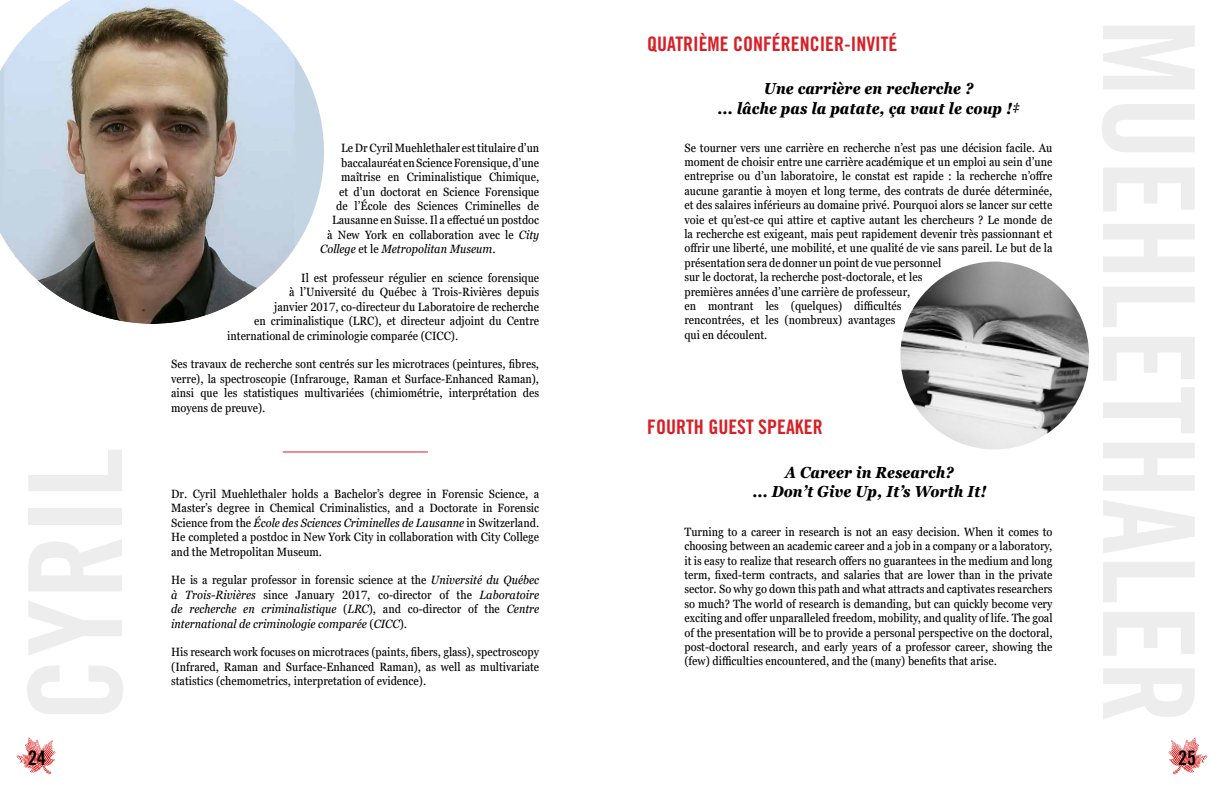
<style>
.page{position:relative;width:1224px;height:792px;background:#fff}
.page>*{position:absolute;margin:0;border:0;box-sizing:border-box;transform-origin:0 0}
.t1{font:20px "Trade Gothic Bold Cond Twenty";color:#d81f26}
.t2{font:20px "Trade Gothic Bold Cond Twenty";color:#000}
.t3{font:italic 700 condensed 16px/19.2px "Georgia Pro";color:#000;text-align:center}
.t4{font:condensed 12px/14.4px "Georgia Pro";color:#000;text-align:justify}
.t5{font:italic condensed 12px/14.4px "Georgia Pro";color:#000;text-align:justify}
.s1{font-style:italic}
.s2{font-style:normal}
</style>
<div class="page">
<svg style="left:1169px;top:738px;width:38px;height:36px"></svg>
<svg style="left:17px;top:738px;width:38px;height:36px"></svg>
<img style="left:0;top:0;width:324px;height:324px">
<hr style="left:283px;top:451px;width:145px;height:1px;background:#d81f26">
<img style="left:900px;top:262px;width:189px;height:187px">
<p class="t4" style="left:341px;top:142px;width:200px">Le Dr Cyril Muehlethaler est titulaire d’un</p>
<p class="t4" style="left:341px;top:156px;width:200px">baccalauréat en Science Forensique, d’une</p>
<p class="t4" style="left:341px;top:170px;width:200px">maîtrise en Criminalistique Chimique,</p>
<p class="t4" style="left:339px;top:185px;width:201px">et d’un doctorat en Science Forensique</p>
<p class="t4" style="left:336px;top:199px;width:205px">de l’École des Sciences Criminelles de</p>
<p class="t4" style="left:332px;top:214px;width:209px">Lausanne en Suisse. Il a effectué un postdoc</p>
<p class="t4" style="left:327px;top:228px;width:214px">à New York en collaboration avec le <span class="s1">City</span></p>
<p class="t5" style="left:320px;top:242px;width:177px">College <span class="s2">et le</span> Metropolitan Museum<span class="s2">.</span></p>
<p class="t4" style="left:301px;top:271px;width:239px">Il est professeur régulier en science forensique</p>
<p class="t4" style="left:289px;top:286px;width:252px">à l’Université du Québec à Trois-Rivières depuis</p>
<p class="t4" style="left:274px;top:300px;width:266px">janvier 2017, co-directeur du Laboratoire de recherche</p>
<p class="t4" style="left:254px;top:314px;width:286px">en criminalistique (LRC), et directeur adjoint du Centre</p>
<p class="t4" style="left:227px;top:329px;width:233px">international de criminologie comparée (CICC).</p>
<p class="t4" style="left:171px;top:358px;width:370px">Ses travaux de recherche sont centrés sur les microtraces (peintures, fibres, verre), la spectroscopie (Infrarouge, Raman et Surface-Enhanced Raman), ainsi que les statistiques multivariées (chimiométrie, interprétation des moyens de preuve).</p>
<p class="t4" style="left:171px;top:487px;width:370px">Dr. Cyril Muehlethaler holds a Bachelor’s degree in Forensic Science, a Master’s degree in Chemical Criminalistics, and a Doctorate in Forensic Science from the <span class="s1">École des Sciences Criminelles de Lausanne</span> in Switzerland.<br>He completed a postdoc in New York City in collaboration with City College and the Metropolitan Museum.</p>
<p class="t5" style="left:171px;top:574px;width:369px"><span class="s2">He is a regular professor in forensic science at the</span> Université du Québec à Trois-Rivières <span class="s2">since January 2017, co-director of the</span> Laboratoire de recherche en criminalistique <span class="s2">(</span>LRC<span class="s2">), and co-director of the</span> Centre international de criminologie comparée <span class="s2">(</span>CICC<span class="s2">).</span></p>
<p class="t4" style="left:171px;top:646px;width:369px">His research work focuses on microtraces (paints, fibers, glass), spectroscopy (Infrared, Raman and Surface-Enhanced Raman), as well as multivariate statistics (chemometrics, interpretation of evidence).</p>
<h1 class="t1" style="left:647px;top:32px;width:252px">QUATRIÈME CONFÉRENCIER-INVITÉ</h1>
<h2 class="t3" style="left:718px;top:80px;width:303px">Une carrière en recherche ?<br>… lâche pas la patate, ça vaut le coup !‡</h2>
<p class="t4" style="left:684px;top:141px;width:370px;text-align:left">Se tourner vers une carrière en recherche n’est pas une décision facile. Au moment de choisir entre une carrière académique et un emploi au sein d’une entreprise ou d’un laboratoire, le constat est rapide : la recherche n’offre aucune garantie à moyen et long terme, des contrats de durée déterminée, et des salaires inférieurs au domaine privé. Pourquoi alors se lancer sur cette voie et qu’est-ce qui attire et captive autant les chercheurs ? Le monde de la recherche est exigeant, mais peut rapidement devenir très passionnant et offrir une liberté, une mobilité, et une qualité de vie sans pareil. Le but de la présentation sera de donner un point de vue personnel<br>sur le doctorat, la recherche post-doctorale, et les<br>premières années d’une carrière de professeur,<br>en montrant les (quelques) difficultés<br>rencontrées, et les (nombreux) avantages<br>qui en découlent.</p>
<h1 class="t1" style="left:647px;top:415px;width:177px">FOURTH GUEST SPEAKER</h1>
<h2 class="t3" style="left:752px;top:463px;width:236px">A Career in Research?<br>… Don’t Give Up, It’s Worth It!</h2>
<p class="t4" style="left:684px;top:525px;width:370px">Turning to a career in research is not an easy decision. When it comes to choosing between an academic career and a job in a company or a laboratory, it is easy to realize that research offers no guarantees in the medium and long term, fixed-term contracts, and salaries that are lower than in the private sector. So why go down this path and what attracts and captivates researchers so much? The world of research is demanding, but can quickly become very exciting and offer unparalleled freedom, mobility, and quality of life. The goal of the presentation will be to provide a personal perspective on the doctoral, post-doctoral research, and early years of a professor career, showing the (few) difficulties encountered, and the (many) benefits that arise.</p>
<h1 class="t2" style="left:28px;top:746px;width:19px">24</h1>
<h1 class="t2" style="left:1178px;top:746px;width:19px">25</h1>
</div>
